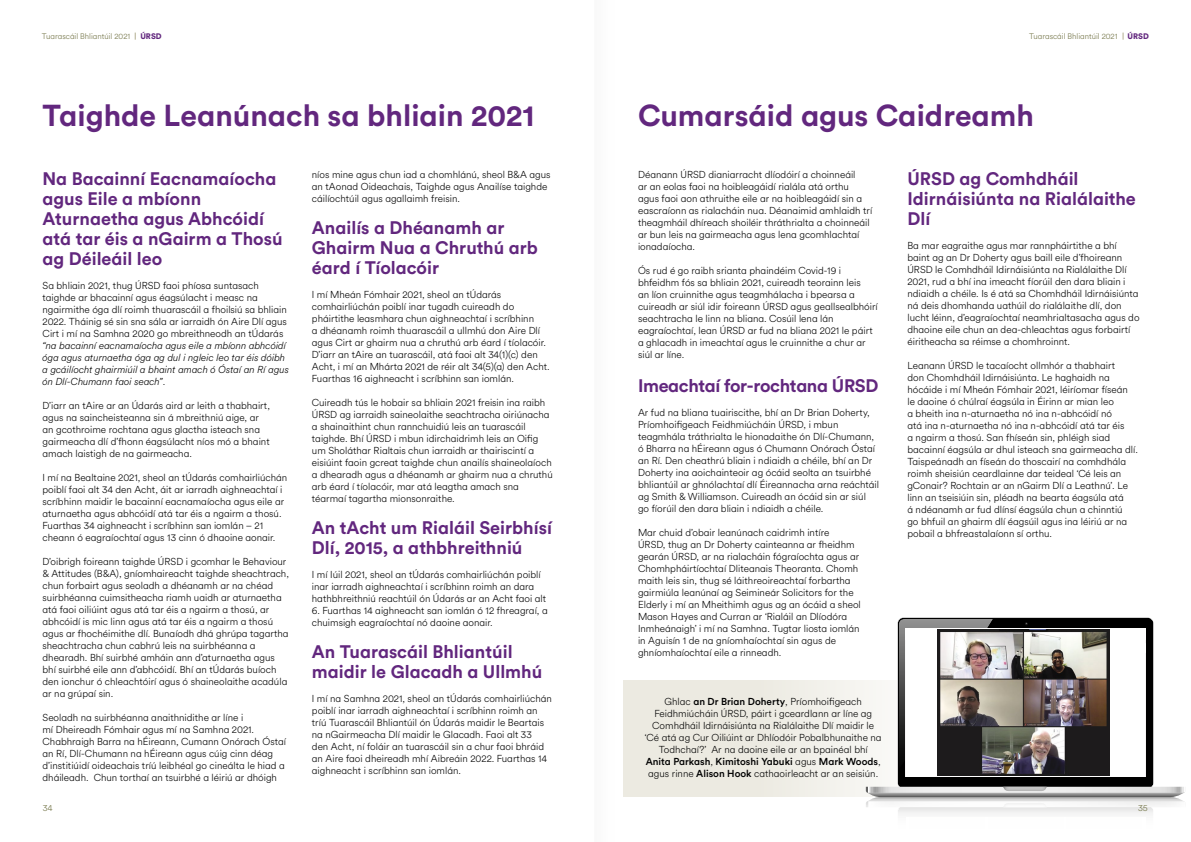
<style>
.page{position:relative;width:1191px;height:842px;background:#fff}
.page>*{position:absolute;margin:0;border:0;box-sizing:border-box;transform-origin:0 0}
.t1{font:700 30px "VM Circular Shout";color:#62277e}
.t2{font:700 18px/20px "VM Circular Shout";color:#62277e}
.t3{font:700 18px "VM Circular Shout";letter-spacing:-.02em;color:#62277e}
.t4{font:300 10px/12px "VM Circular Whisper";color:#000}
.t5{font:italic 300 10px/12px "VM Circular Whisper";color:#000}
.t6{font:500 10px "VM Circular Natter";color:#000}
.t7{font:300 9px "VM Circular Whisper";color:#717244}
.t8{font:300 8px "VM Circular Whisper";color:#717244}
.t9{font:900 8px "VM Circular Yell";color:#62277e}
.s1{font-style:normal}
.s2{font-family:"VM Circular Natter";font-weight:500}
.s3{font-family:"VM Circular Whisper";font-weight:300}
</style>
<div class="page">
<svg style="left:640px;top:680px;width:257px;height:117px;fill:#edebe2"></svg>
<svg style="left:897px;top:617px;width:256px;height:170px;background:#232323"></svg>
<svg style="left:866px;top:787px;width:319px;height:27px"></svg>
<svg style="left:899px;top:619px;width:94px;height:151px;background:#767676"></svg>
<div style="left:906px;top:629px;width:238px;height:148px;background:#fff"></div>
<img style="left:937px;top:629px;width:172px;height:147px">
<p class="t8" style="left:42px;top:31px;width:90px">Tuarascáil Bhliantúil 2021</p>
<p class="t9" style="left:140px;top:31px;width:23px">ÚRSD</p>
<p class="t8" style="left:1029px;top:31px;width:90px">Tuarascáil Bhliantúil 2021</p>
<p class="t9" style="left:1127px;top:31px;width:23px">ÚRSD</p>
<h1 class="t1" style="left:43px;top:95px;width:493px">Taighde Leanúnach sa bhliain 2021</h1>
<h2 class="t2" style="left:43px;top:168px;width:241px">Na Bacainní Eacnamaíocha agus Eile a mbíonn<br>Aturnaetha agus Abhcóidí atá tar éis a nGairm a Thosú ag Déileáil leo</h2>
<p class="t4" style="left:43px;top:279px;width:246px">Sa bhliain 2021, thug ÚRSD faoi phíosa suntasach taighde ar bhacainní agus éagsúlacht i measc na ngairmithe óga dlí roimh thuarascáil a fhoilsiú sa bhliain 2022. Tháinig sé sin sna sála ar iarraidh ón Aire Dlí agus Cirt i mí na Samhna 2020 go mbreithneodh an tÚdarás</p>
<p class="t5" style="left:43px;top:339px;width:248px">“na bacainní eacnamaíocha agus eile a mbíonn abhcóidí óga agus aturnaetha óga ag dul i ngleic leo tar éis dóibh a gcáilíocht ghairmiúil a bhaint amach ó Óstaí an Rí agus ón Dlí-Chumann faoi seach”<span class="s1">.</span></p>
<p class="t4" style="left:43px;top:399px;width:229px">D’iarr an tAire ar an Údarás aird ar leith a thabhairt, agus na saincheisteanna sin á mbreithniú aige, ar an gcothroime rochtana agus glactha isteach sna gairmeacha dlí d’fhonn éagsúlacht níos mó a bhaint amach laistigh de na gairmeacha.</p>
<p class="t4" style="left:43px;top:471px;width:246px">I mí na Bealtaine 2021, sheol an tÚdarás comhairliúchán poiblí faoi alt 34 den Acht, áit ar iarradh aighneachtaí i scríbhinn maidir le bacainní eacnamaíocha agus eile ar aturnaetha agus abhcóidí atá tar éis a ngairm a thosú.<br>Fuarthas 34 aighneacht i scríbhinn san iomlán – 21 cheann ó eagraíochtaí agus 13 cinn ó dhaoine aonair.</p>
<p class="t4" style="left:43px;top:555px;width:248px">D’oibrigh foireann taighde ÚRSD i gcomhar le Behaviour &amp; Attitudes (B&amp;A), gníomhaireacht taighde sheachtrach, chun forbairt agus seoladh a dhéanamh ar na chéad suirbhéanna cuimsitheacha riamh uaidh ar aturnaetha atá faoi oiliúint agus atá tar éis a ngairm a thosú, ar abhcóidí is mic linn agus atá tar éis a ngairm a thosú agus ar fhochéimithe dlí. Bunaíodh dhá ghrúpa tagartha sheachtracha chun cabhrú leis na suirbhéanna a dhearadh. Bhí suirbhé amháin ann d’aturnaetha agus bhí suirbhé eile ann d’abhcóidí. Bhí an tÚdarás buíoch den ionchur ó chleachtóirí agus ó shaineolaithe acadúla ar na grúpaí sin.</p>
<p class="t4" style="left:43px;top:711px;width:245px">Seoladh na suirbhéanna anaithnidithe ar líne i<br>mí Dheireadh Fómhair agus mí na Samhna 2021.<br>Chabhraigh Barra na hÉireann, Cumann Onórach Óstaí an Rí, Dlí-Chumann na hÉireann agus cúig cinn déag d’institiúidí oideachais tríú leibhéal go cineálta le hiad a dháileadh. Chun torthaí an tsuirbhé a léiriú ar dhóigh</p>
<p class="t4" style="left:312px;top:168px;width:240px">níos mine agus chun iad a chomhlánú, sheol B&amp;A agus an tAonad Oideachais, Taighde agus Anailíse taighde cáilíochtúil agus agallaimh freisin.</p>
<h2 class="t2" style="left:312px;top:217px;width:227px">Anailís a Dhéanamh ar<br>Ghairm Nua a Chruthú arb éard í Tíolacóir</h2>
<p class="t4" style="left:312px;top:288px;width:239px">I mí Mheán Fómhair 2021, sheol an tÚdarás comhairliúchán poiblí inar tugadh cuireadh do pháirtithe leasmhara chun aighneachtaí i scríbhinn<br>a dhéanamh roimh thuarascáil a ullmhú don Aire Dlí agus Cirt ar ghairm nua a chruthú arb éard í tíolacóir.<br>D’iarr an tAire an tuarascáil, atá faoi alt 34(1)(c) den Acht, i mí an Mhárta 2021 de réir alt 34(5)(a) den Acht.<br>Fuarthas 16 aighneacht i scríbhinn san iomlán.</p>
<p class="t4" style="left:312px;top:396px;width:242px">Cuireadh tús le hobair sa bhliain 2021 freisin ina raibh ÚRSD ag iarraidh saineolaithe seachtracha oiriúnacha a shainaithint chun rannchuidiú leis an tuarascáil taighde. Bhí ÚRSD i mbun idirchaidrimh leis an Oifig um Sholáthar Rialtais chun iarraidh ar thairiscintí a eisiúint faoin gcreat taighde chun anailís shaineolaíoch a dhearadh agus a dhéanamh ar ghairm nua a chruthú arb éard í tíolacóir, mar atá leagtha amach sna téarmaí tagartha mionsonraithe.</p>
<h2 class="t2" style="left:312px;top:517px;width:242px">An tAcht um Rialáil Seirbhísí<br>Dlí, 2015, a athbhreithniú</h2>
<p class="t4" style="left:312px;top:568px;width:236px">I mí Iúil 2021, sheol an tÚdarás comhairliúchán poiblí inar iarradh aighneachtaí i scríbhinn roimh an dara hathbhreithniú reachtúil ón Údarás ar an Acht faoi alt</p>
<p class="t4" style="left:312px;top:604px;width:237px">6. Fuarthas 14 aighneacht san iomlán ó 12 fhreagraí, a chuimsigh eagraíochtaí nó daoine aonair.</p>
<h2 class="t2" style="left:312px;top:641px;width:232px">An Tuarascáil Bhliantúil maidir le Glacadh a Ullmhú</h2>
<p class="t4" style="left:312px;top:692px;width:241px">I mí na Samhna 2021, sheol an tÚdarás comhairliúchán poiblí inar iarradh aighneachtaí i scríbhinn roimh an tríú Tuarascáil Bhliantúil ón Údarás maidir le Beartais na nGairmeacha Dlí maidir le Glacadh. Faoi alt 33<br>den Acht, ní foláir an tuarascáil sin a chur faoi bhráid an Aire faoi dheireadh mhí Aibreáin 2022. Fuarthas 14 aighneacht i scríbhinn san iomlán.</p>
<h1 class="t1" style="left:638px;top:95px;width:397px">Cumarsáid agus Caidreamh</h1>
<p class="t4" style="left:638px;top:168px;width:236px">Déanann ÚRSD dianiarracht dlíodóirí a choinneáil<br>ar an eolas faoi na hoibleagáidí rialála atá orthu agus faoi aon athruithe eile ar na hoibleagáidí sin a eascraíonn as rialacháin nua. Déanaimid amhlaidh trí theagmháil dhíreach shoiléir thráthrialta a choinneáil ar bun leis na gairmeacha agus lena gcomhlachtaí ionadaíocha.</p>
<p class="t4" style="left:638px;top:264px;width:241px">Ós rud é go raibh srianta phaindéim Covid-19 i bhfeidhm fós sa bhliain 2021, cuireadh teorainn leis<br>an líon cruinnithe agus teagmhálacha i bpearsa a cuireadh ar siúl idir foireann ÚRSD agus geallsealbhóirí seachtracha le linn na bliana. Cosúil lena lán eagraíochtaí, lean ÚRSD ar fud na bliana 2021 le páirt a ghlacadh in imeachtaí agus le cruinnithe a chur ar siúl ar líne.</p>
<h2 class="t3" style="left:638px;top:373px;width:242px">Imeachtaí for-rochtana ÚRSD</h2>
<p class="t4" style="left:638px;top:406px;width:242px">Ar fud na bliana tuairiscithe, bhí an Dr Brian Doherty, Príomhoifigeach Feidhmiúcháin ÚRSD, i mbun teagmhála tráthrialta le hionadaithe ón Dlí-Chumann, ó Bharra na hÉireann agus ó Chumann Onórach Óstaí an Rí. Den cheathrú bliain i ndiaidh a chéile, bhí an Dr Doherty ina aoichainteoir ag ócáid seolta an tsuirbhé bhliantúil ar ghnólachtaí dlí Éireannacha arna reáchtáil ag Smith &amp; Williamson. Cuireadh an ócáid sin ar siúl go fíorúil den dara bliain i ndiaidh a chéile.</p>
<p class="t4" style="left:638px;top:526px;width:224px">Mar chuid d’obair leanúnach caidrimh intíre<br>ÚRSD, thug an Dr Doherty cainteanna ar fheidhm gearán ÚRSD, ar na rialacháin fógraíochta agus ar Chomhpháirtíochtaí Dliteanais Theoranta. Chomh maith leis sin, thug sé láithreoireachtaí forbartha gairmiúla leanúnaí ag Seimineár Solicitors for the Elderly i mí an Mheithimh agus ag an ócáid a sheol Mason Hayes and Curran ar ‘Rialáil an Dlíodóra Inmheánaigh’ i mí na Samhna. Tugtar liosta iomlán in Aguisín 1 de na gníomhaíochtaí sin agus de ghníomhaíochtaí eile a rinneadh.</p>
<p class="t4" style="left:645px;top:695px;width:238px;text-align:center">Ghlac <span class="s2">an Dr Brian Doherty</span>, Príomhoifigeach Feidhmiúcháin ÚRSD, páirt i gceardlann ar líne ag Comhdháil Idirnáisiúnta na Rialálaithe Dlí maidir le ‘Cé atá ag Cur Oiliúint ar Dhlíodóir Pobalbhunaithe na Todhchaí?’ Ar na daoine eile ar an bpainéal bhí</p>
<p class="t6" style="left:646px;top:755px;width:236px">Anita Parkash<span class="s3">,</span> Kimitoshi Yabuki <span class="s3">agus</span> Mark Woods<span class="s3">,</span></p>
<p class="t4" style="left:648px;top:767px;width:231px">agus rinne <span class="s2">Alison Hook</span> cathaoirleacht ar an seisiún.</p>
<h2 class="t2" style="left:907px;top:168px;width:230px">ÚRSD ag Comhdháil<br>Idirnáisiúnta na Rialálaithe<br>Dlí</h2>
<p class="t4" style="left:907px;top:239px;width:234px">Ba mar eagraithe agus mar rannpháirtithe a bhí baint ag an Dr Doherty agus baill eile d’fhoireann ÚRSD le Comhdháil Idirnáisiúnta na Rialálaithe Dlí 2021, rud a bhí ina imeacht fíorúil den dara bliain i ndiaidh a chéile. Is é atá sa Chomhdháil Idirnáisiúnta ná deis dhomhanda uathúil do rialálaithe dlí, don lucht léinn, d’eagraíochtaí neamhrialtasacha agus do dhaoine eile chun an dea-chleachtas agus forbairtí éiritheacha sa réimse a chomhroinnt.</p>
<p class="t4" style="left:907px;top:359px;width:232px">Leanann ÚRSD le tacaíocht ollmhór a thabhairt<br>don Chomhdháil Idirnáisiúnta. Le haghaidh na hócáide i mí Mheán Fómhair 2021, léiríomar físeán le daoine ó chúlraí éagsúla in Éirinn ar mian leo<br>a bheith ina n-aturnaetha nó ina n-abhcóidí nó<br>atá ina n-aturnaetha nó ina n-abhcóidí atá tar éis<br>a ngairm a thosú. San fhíseán sin, phléigh siad bacainní éagsúla ar dhul isteach sna gairmeacha dlí.<br>Taispeánadh an físeán do thoscairí na comhdhála roimh sheisiún ceardlainne dar teideal ‘Cé leis an gConair? Rochtain ar an nGairm Dlí a Leathnú’. Le linn an tseisiúin sin, pléadh na bearta éagsúla atá<br>á ndéanamh ar fud dlínsí éagsúla chun a chinntiú<br>go bhfuil an ghairm dlí éagsúil agus ina léiriú ar na pobail a bhfreastalaíonn sí orthu.</p>
<p class="t7" style="left:43px;top:802px;width:11px">34</p>
<p class="t7" style="left:1138px;top:802px;width:11px">35</p>
</div>
